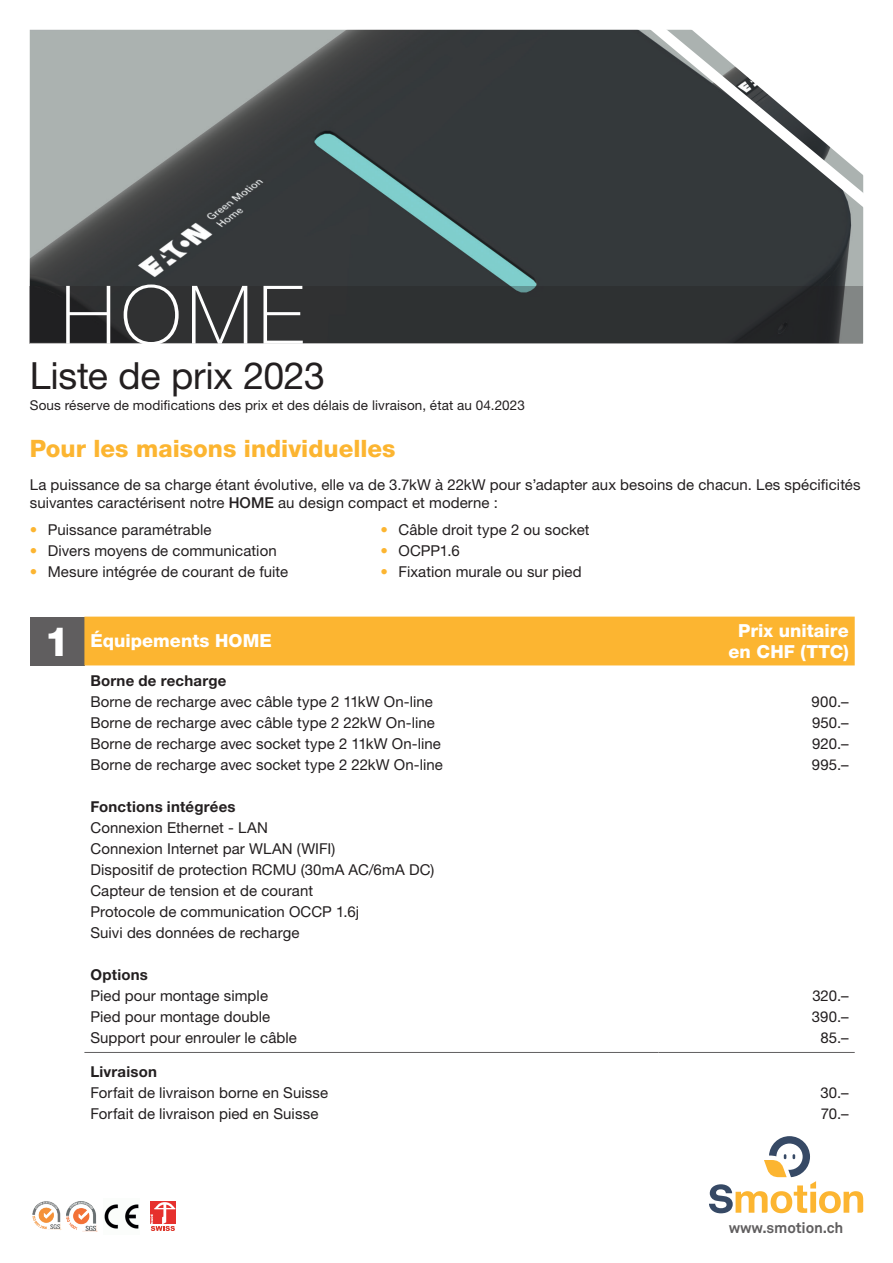
<style>
.page{position:relative;width:893px;height:1263px;background:#fff}
.page>*{position:absolute;margin:0;border:0;box-sizing:border-box;transform-origin:0 0}
.t1{font:100 81px "Helvetica Neue LT Std";color:#fff}
.t2{font:800 40.5px "Helvetica Neue LT Std";color:#fff}
.t3{font:37.5px "Helvetica Neue LT Std";letter-spacing:-.01em;color:#231f20}
.t4{font:800 24px "Helvetica Neue LT Std";color:#fcb531}
.t5{font:800 18px/21px "Helvetica Neue LT Std";letter-spacing:.005em;color:#fff;text-align:center}
.t6{font:15px/21px "Helvetica Neue LT Std";letter-spacing:.005em;color:#231f20}
.t7{font:700 15px "Helvetica Neue LT Std";letter-spacing:.015em;color:#231f20}
.t8{font:700 15px "Akkurat";letter-spacing:-.01em;color:#605e5f}
.t9{font:13.5px "Helvetica Neue LT Std";letter-spacing:.01em;color:#231f20}
.s1{font-weight:500}
.s2{color:#fcb531}
</style>
<div class="page">
<img style="left:30px;top:30px;width:833px;height:256px">
<svg style="left:30px;top:286px;width:833px;height:57px;background:#2e3032"></svg>
<svg style="left:648px;top:29px;width:216px;height:180px"></svg>
<div style="left:30px;top:617px;width:54px;height:48px;background:#605e5f"></div>
<div style="left:84px;top:617px;width:771px;height:48px;background:#fcb531"></div>
<hr style="left:84px;top:1052px;width:574px;height:1px;background:#605e5f">
<hr style="left:658px;top:1052px;width:197px;height:1px;background:#605e5f">
<svg style="left:709px;top:1136px;width:154px;height:77px"></svg>
<img style="left:67px;top:1202px;width:30px;height:29px">
<svg style="left:150px;top:1201px;width:26px;height:23px"></svg>
<svg style="left:151px;top:1202px;width:24px;height:29px"></svg>
<img style="left:32px;top:1201px;width:30px;height:29px">
<img style="left:104px;top:1204px;width:35px;height:25px">
<h1 class="t1" style="left:61px;top:269px;width:244px">HOME</h1>
<h3 class="t3" style="left:30px;top:353px;width:297px">Liste de prix 2023</h3>
<p class="t9" style="left:30px;top:397px;width:497px">Sous réserve de modifications des prix et des délais de livraison, état au 04.2023</p>
<h3 class="t4" style="left:30px;top:434px;width:367px">Pour les maisons individuelles</h3>
<p class="t6" style="left:30px;top:475px;width:832px;line-height:18px">La puissance de sa charge étant évolutive, elle va de 3.7kW à 22kW pour s’adapter aux besoins de chacun. Les spécificités suivantes caractérisent notre <span class="s1">HOME</span> au design compact et moderne :</p>
<p class="t6" style="left:30px;top:519px;width:183px"><span class="s2">•</span> Puissance paramétrable</p>
<p class="t6" style="left:30px;top:540px;width:248px"><span class="s2">•</span> Divers moyens de communication</p>
<p class="t6" style="left:30px;top:561px;width:260px"><span class="s2">•</span> Mesure intégrée de courant de fuite</p>
<p class="t6" style="left:381px;top:519px;width:210px"><span class="s2">•</span> Câble droit type 2 ou socket</p>
<p class="t6" style="left:381px;top:540px;width:81px"><span class="s2">•</span> OCPP1.6</p>
<p class="t6" style="left:381px;top:561px;width:203px"><span class="s2">•</span> Fixation murale ou sur pied</p>
<h2 class="t2" style="left:44px;top:617px;width:27px">1</h2>
<p class="t5" style="left:90px;top:630px;width:183px">Équipements HOME</p>
<p class="t5" style="left:728px;top:620px;width:122px">Prix unitaire en CHF (TTC)</p>
<p class="t7" style="left:90px;top:671px;width:138px">Borne de recharge</p>
<p class="t6" style="left:90px;top:691px;width:354px">Borne de recharge avec câble type 2 11kW On-line Borne de recharge avec câble type 2 22kW On-line Borne de recharge avec socket type 2 11kW On-line Borne de recharge avec socket type 2 22kW On-line</p>
<p class="t7" style="left:90px;top:797px;width:147px">Fonctions intégrées</p>
<p class="t6" style="left:90px;top:817px;width:345px">Connexion Ethernet - LAN<br>Connexion Internet par WLAN (WIFI)<br>Dispositif de protection RCMU (30mA AC/6mA DC)<br>Capteur de tension et de courant<br>Protocole de communication OCCP 1.6j<br>Suivi des données de recharge</p>
<p class="t7" style="left:90px;top:965px;width:59px">Options</p>
<p class="t6" style="left:90px;top:985px;width:208px">Pied pour montage simple<br>Pied pour montage double<br>Support pour enrouler le câble</p>
<p class="t6" style="left:812px;top:691px;width:39px;text-align:justify">900.– 950.– 920.– 995.–</p>
<p class="t6" style="left:812px;top:985px;width:38px;text-align:center">320.–<br>390.–<br>85.–</p>
<p class="t7" style="left:90px;top:1062px;width:68px">Livraison</p>
<p class="t6" style="left:90px;top:1082px;width:239px">Forfait de livraison borne en Suisse<br>Forfait de livraison pied en Suisse</p>
<p class="t6" style="left:820px;top:1082px;width:30px">30.–<br>70.–</p>
<p class="t8" style="left:729px;top:1218px;width:116px">www.smotion.ch</p>
</div>
